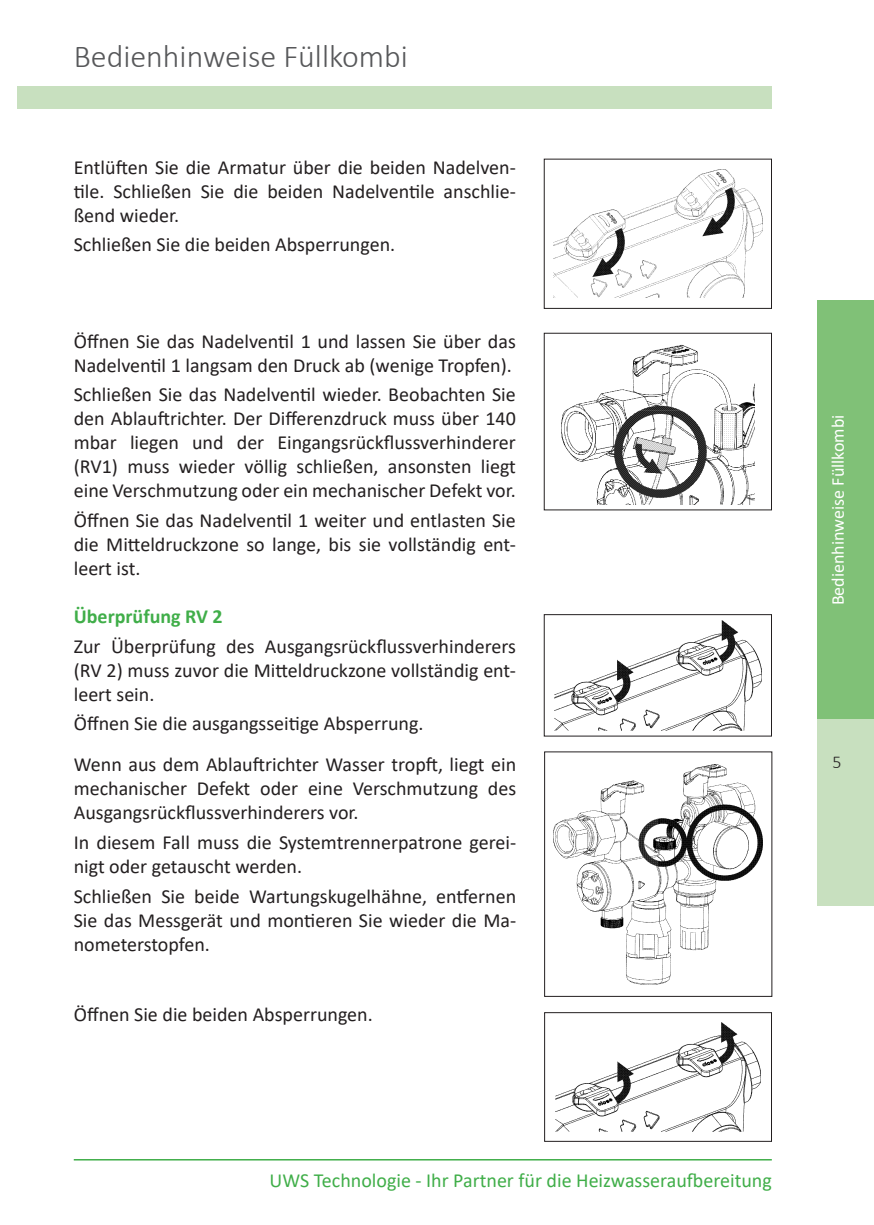
<style>
.page{position:relative;width:874px;height:1225px;background:#fff}
.page>*{position:absolute;margin:0;border:0;box-sizing:border-box;transform-origin:0 0}
.t1{font:300 32px "Calibri";color:#57585a}
.t2{font:20px/24px "Calibri";color:#231f20;text-align:justify}
.t3{font:20px "Calibri";color:#40ae49}
.t4{font:700 20px "Calibri";color:#40ae49}
.t5{font:18px "Calibri";color:#fff}
.t6{font:300 18px "Calibri";color:#231f20}
</style>
<div class="page">
<hr style="left:74px;top:1159px;width:697px;height:1px;background:#40ae49">
<div style="left:816px;top:300px;width:57px;height:419px;background:#80c177"></div>
<div style="left:816px;top:719px;width:57px;height:186px;background:#c8e0bf"></div>
<div style="left:17px;top:86px;width:754px;height:23px;background:#c8e0bf"></div>
<div style="left:543px;top:159px;width:228px;height:150px;border:1px solid #231f20"></div>
<img style="left:553px;top:169px;width:209px;height:129px">
<div style="left:543px;top:333px;width:228px;height:177px;border:1px solid #231f20"></div>
<img style="left:561px;top:344px;width:192px;height:161px">
<div style="left:543px;top:614px;width:228px;height:122px;border:1px solid #231f20"></div>
<img style="left:554px;top:620px;width:207px;height:110px">
<img style="left:553px;top:764px;width:209px;height:220px">
<div style="left:544px;top:1012px;width:227px;height:129px;border:1px solid #231f20"></div>
<img style="left:555px;top:1023px;width:204px;height:108px">
<p class="t1" style="left:74px;top:37px;width:335px">Bedienhinweise Füllkombi</p>
<p class="t2" style="left:74px;top:155px;width:443px">Entlüften Sie die Armatur über die beiden Nadelven&shy;tile. Schließen Sie die beiden Nadelventile anschlie&shy;ßend wieder.</p>
<p class="t2" style="left:74px;top:232px;width:323px">Schließen Sie die beiden Absperrungen.</p>
<p class="t2" style="left:74px;top:328px;width:443px">Öffnen Sie das Nadelventil 1 und lassen Sie über das<br>Nadelventil 1 langsam den Druck ab (wenige Tropfen).</p>
<p class="t2" style="left:74px;top:382px;width:443px">Schließen Sie das Nadelventil wieder. Beobachten Sie den Ablauftrichter. Der Differenzdruck muss über 140 mbar liegen und der Eingangsrückflussverhinderer (RV1) muss wieder völlig schließen, ansonsten liegt eine Verschmutzung oder ein mechanischer Defekt vor.</p>
<p class="t2" style="left:74px;top:508px;width:443px">Öffnen Sie das Nadelventil 1 weiter und entlasten Sie die Mitteldruckzone so lange, bis sie vollständig ent&shy;leert ist.</p>
<p class="t4" style="left:74px;top:602px;width:150px">Überprüfung RV 2</p>
<p class="t2" style="left:74px;top:633px;width:443px">Zur Überprüfung des Ausgangsrückflussverhinderers (RV 2) muss zuvor die Mitteldruckzone vollständig ent&shy;leert sein.</p>
<p class="t2" style="left:74px;top:711px;width:351px">Öffnen Sie die ausgangsseitige Absperrung.</p>
<p class="t2" style="left:74px;top:752px;width:443px">Wenn aus dem Ablauftrichter Wasser tropft, liegt ein mechanischer Defekt oder eine Verschmutzung des Ausgangsrückflussverhinderers vor.</p>
<p class="t2" style="left:74px;top:830px;width:443px">In diesem Fall muss die Systemtrennerpatrone gerei&shy;nigt oder getauscht werden.</p>
<p class="t2" style="left:74px;top:883px;width:443px">Schließen Sie beide Wartungskugelhähne, entfernen Sie das Messgerät und montieren Sie wieder die Ma&shy;nometerstopfen.</p>
<p class="t2" style="left:74px;top:1002px;width:300px">Öffnen Sie die beiden Absperrungen.</p>
<p class="t3" style="left:269px;top:1166px;width:503px">UWS Technologie - Ihr Partner für die Heizwasseraufbereitung</p>
<p class="t5" style="left:825px;top:605px;width:192px;rotate:-90deg">Bedienhinweise Füllkombi</p>
<p class="t6" style="left:832px;top:751px;width:11px">5</p>
</div>
